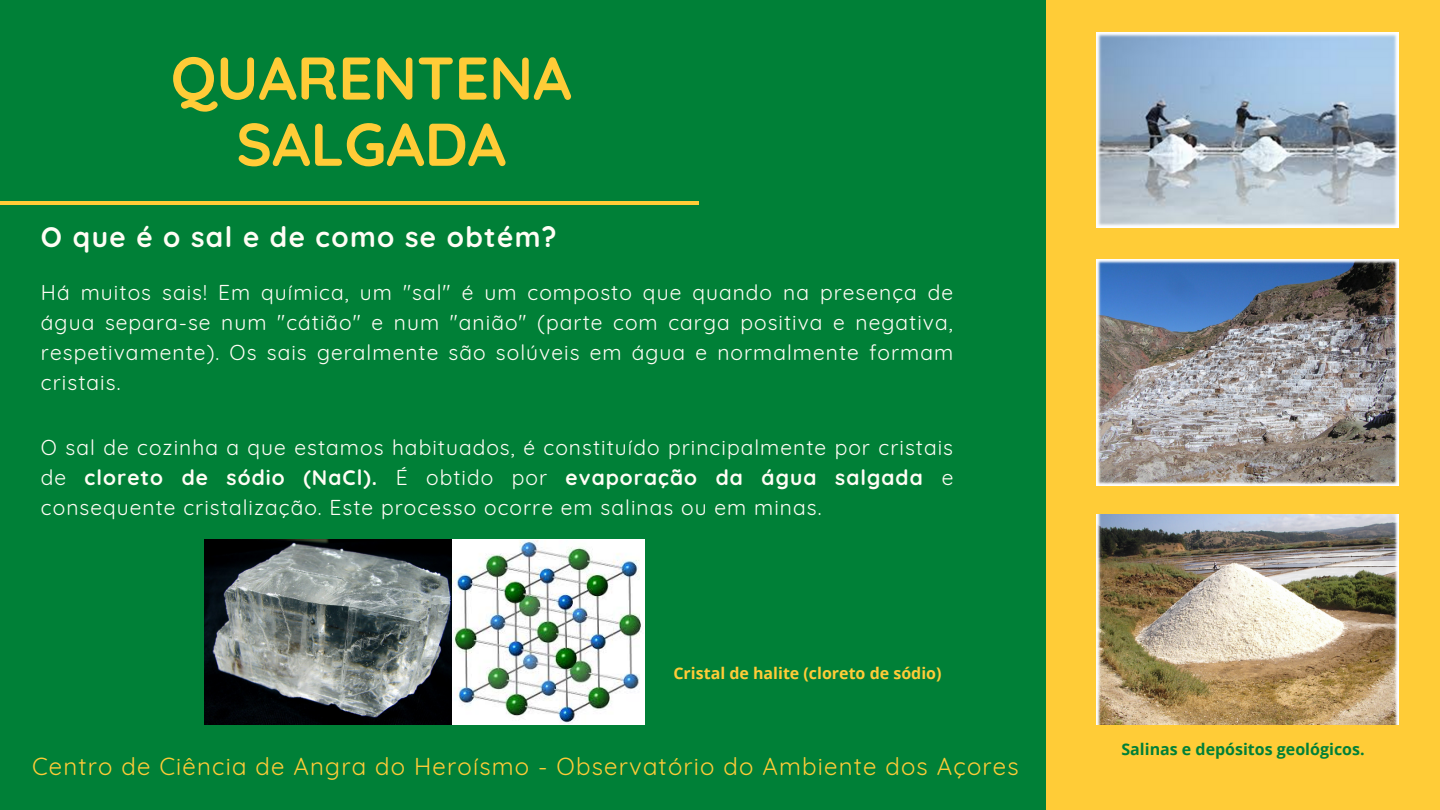
<style>
.page{position:relative;width:1440px;height:810px;background:#008037}
.page>*{position:absolute;margin:0;border:0;box-sizing:border-box;transform-origin:0 0}
.t1{font:700 60.2px/66.2px "Quicksand";color:#ffcc37;text-align:center}
.t2{font:700 28px "Quicksand";letter-spacing:.05em;color:#fffdf5}
.t3{font:24px "Quicksand";letter-spacing:.05em;color:#ffcc37}
.t4{font:21px/30.1px "Quicksand";letter-spacing:.05em;color:#fffdf5;text-align:justify}
.t5{font:700 16px "Open Sans";color:#ffcc37}
.t6{font:700 16px "Open Sans";color:#008037}
.s1{font-weight:700}
</style>
<div class="page">
<div style="left:1046px;top:0;width:394px;height:810px;background:#ffcc37"></div>
<hr style="left:0;top:201px;width:699px;height:4px;background:#ffcc37">
<img style="left:1097px;top:33px;width:302px;height:194px">
<img style="left:1097px;top:259px;width:302px;height:226px">
<img style="left:205px;top:539px;width:439px;height:186px">
<img style="left:1097px;top:514px;width:302px;height:211px">
<h1 class="t1" style="left:171px;top:44px;width:402px">QUARENTENA<br>SALGADA</h1>
<h2 class="t2" style="left:41px;top:219px;width:517px">O que é o sal e de como se obtém?</h2>
<p class="t4" style="left:41px;top:277px;width:914px">Há muitos sais! Em química, um "sal" é um composto que quando na presença de água separa-se num "cátião" e num "anião" (parte com carga positiva e negativa, respetivamente). Os sais geralmente são solúveis em água e normalmente formam cristais.</p>
<p class="t4" style="left:41px;top:432px;width:914px">O sal de cozinha a que estamos habituados, é constituído principalmente por cristais de <span class="s1">cloreto de sódio (NaCl).</span> É obtido por <span class="s1">evaporação da água salgada</span> e consequente cristalização. Este processo ocorre em salinas ou em minas.</p>
<p class="t5" style="left:673px;top:662px;width:270px">Cristal de halite (cloreto de sódio)</p>
<p class="t3" style="left:32px;top:751px;width:988px">Centro de Ciência de Angra do Heroísmo - Observatório do Ambiente dos Açores</p>
<p class="t6" style="left:1122px;top:737px;width:245px">Salinas e depósitos geológicos.</p>
</div>
